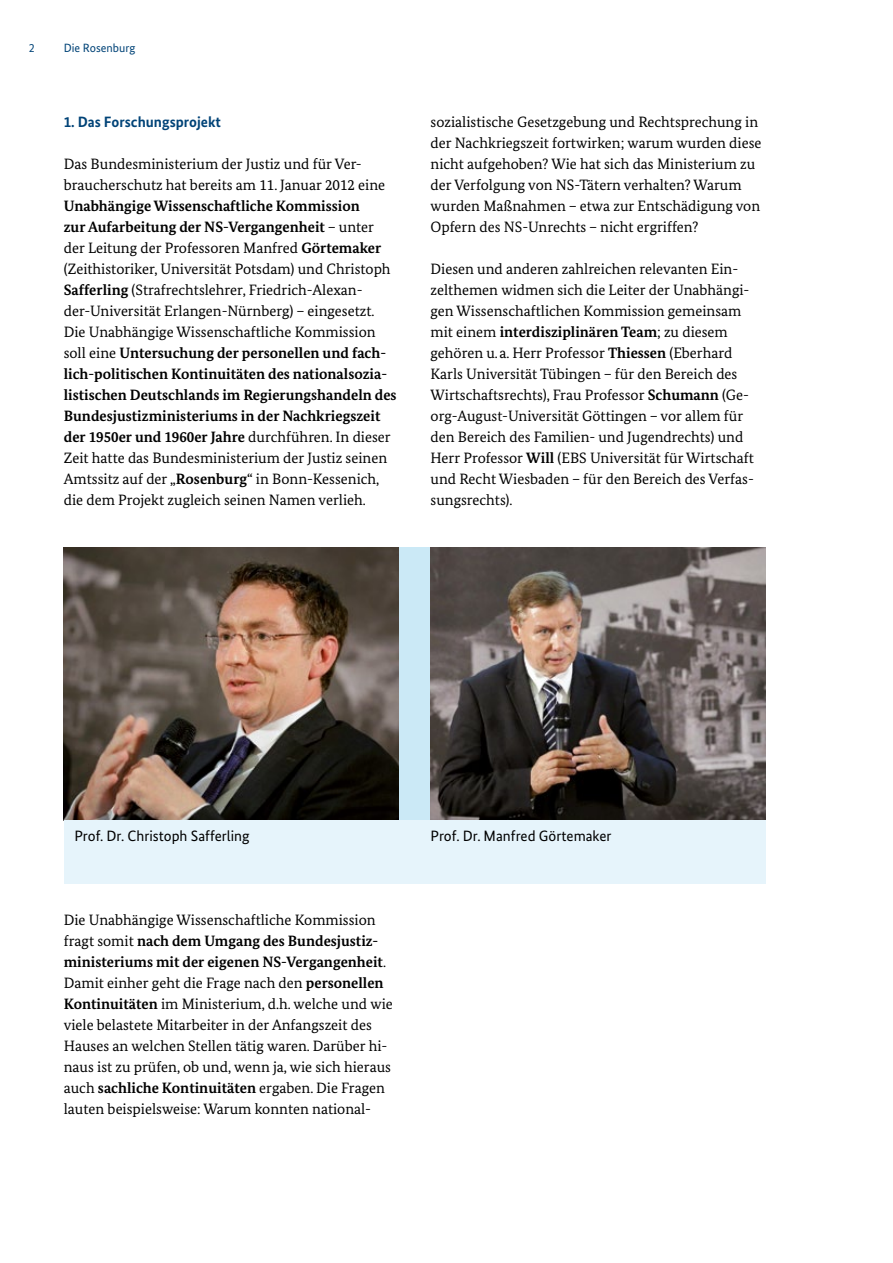
<style>
.page{position:relative;width:893px;height:1263px;background:#fff}
.page>*{position:absolute;margin:0;border:0;box-sizing:border-box;transform-origin:0 0}
.t1{font:15px/21px "Bundes Serif";color:#000}
.t2{font:15px "Bundes Sans";color:#000}
.t3{font:700 15px "Bundes Sans";color:#004377}
.t4{font:12px "Bundes Sans";color:#004377}
.s1{font-weight:700}
</style>
<div class="page">
<div style="left:64px;top:547px;width:701px;height:273px;background:#cbe9f6"></div>
<img style="left:64px;top:547px;width:335px;height:273px">
<img style="left:431px;top:547px;width:334px;height:273px">
<div style="left:64px;top:820px;width:701px;height:63px;background:#e6f4fb"></div>
<p class="t4" style="left:29px;top:40px;width:7px">2</p>
<p class="t4" style="left:64px;top:40px;width:73px">Die Rosenburg</p>
<p class="t3" style="left:64px;top:113px;width:159px">1. Das Forschungsprojekt</p>
<p class="t1" style="left:64px;top:154px;width:323px">Das Bundesministerium der Justiz und für Ver&shy;braucherschutz hat bereits am 11. Januar 2012 eine</p>
<p class="t1" style="left:64px;top:196px;width:334px"><span class="s1">Unabhängige Wissenschaftliche Kommission<br>zur Aufarbeitung der NS-Vergangenheit</span> – unter der Leitung der Professoren Manfred <span class="s1">Görtemaker </span>(Zeithistoriker, Universität Potsdam) und Christoph <span class="s1">Safferling</span> (Strafrechtslehrer, Friedrich-Alexan&shy;der-Universität Erlangen-Nürnberg) – eingesetzt.<br>Die Unabhängige Wissenschaftliche Kommission soll eine <span class="s1">Untersuchung der personellen und fach&shy;lich-politischen Kontinuitäten des nationalsozia&shy;listischen Deutschlands im Regierungshandeln des Bundesjustizministeriums in der Nachkriegszeit der 1950er und 1960er Jahre</span> durchführen. In dieser Zeit hatte das Bundesministerium der Justiz seinen Amtssitz auf der „<span class="s1">Rosenburg</span>“ in Bonn-Kessenich, die dem Projekt zugleich seinen Namen verlieh.</p>
<p class="t1" style="left:431px;top:112px;width:332px">sozialistische Gesetzgebung und Rechtsprechung in der Nachkriegszeit fortwirken; warum wurden diese nicht aufgehoben? Wie hat sich das Ministerium zu der Verfolgung von NS-Tätern verhalten? Warum wurden Maßnahmen – etwa zur Entschädigung von Opfern des NS-Unrechts – nicht ergriffen?</p>
<p class="t1" style="left:431px;top:259px;width:325px">Diesen und anderen zahlreichen relevanten Ein&shy;zelthemen widmen sich die Leiter der Unabhängi&shy;gen Wissenschaftlichen Kommission gemeinsam mit einem <span class="s1">interdisziplinären Team</span>; zu diesem gehören u.a. Herr Professor <span class="s1">Thiessen</span> (Eberhard Karls Universität Tübingen – für den Bereich des Wirtschaftsrechts), Frau Professor <span class="s1">Schumann</span> (Ge&shy;org-August-Universität Göttingen – vor allem für den Bereich des Familien- und Jugendrechts) und Herr Professor <span class="s1">Will</span> (EBS Universität für Wirtschaft und Recht Wiesbaden – für den Bereich des Verfas&shy;sungsrechts).</p>
<p class="t2" style="left:74px;top:827px;width:177px">Prof. Dr. Christoph Safferling</p>
<p class="t2" style="left:431px;top:827px;width:183px">Prof. Dr. Manfred Görtemaker</p>
<p class="t1" style="left:64px;top:910px;width:330px">Die Unabhängige Wissenschaftliche Kommission fragt somit <span class="s1">nach dem Umgang des Bundesjustiz&shy;ministeriums mit der eigenen NS-Vergangenheit</span>.<br>Damit einher geht die Frage nach den <span class="s1">personellen Kontinuitäten</span> im Ministerium, d.h. welche und wie viele belastete Mitarbeiter in der Anfangszeit des Hauses an welchen Stellen tätig waren. Darüber hi&shy;naus ist zu prüfen, ob und, wenn ja, wie sich hieraus auch <span class="s1">sachliche Kontinuitäten</span> ergaben. Die Fragen lauten beispielsweise: Warum konnten national-</p>
</div>
